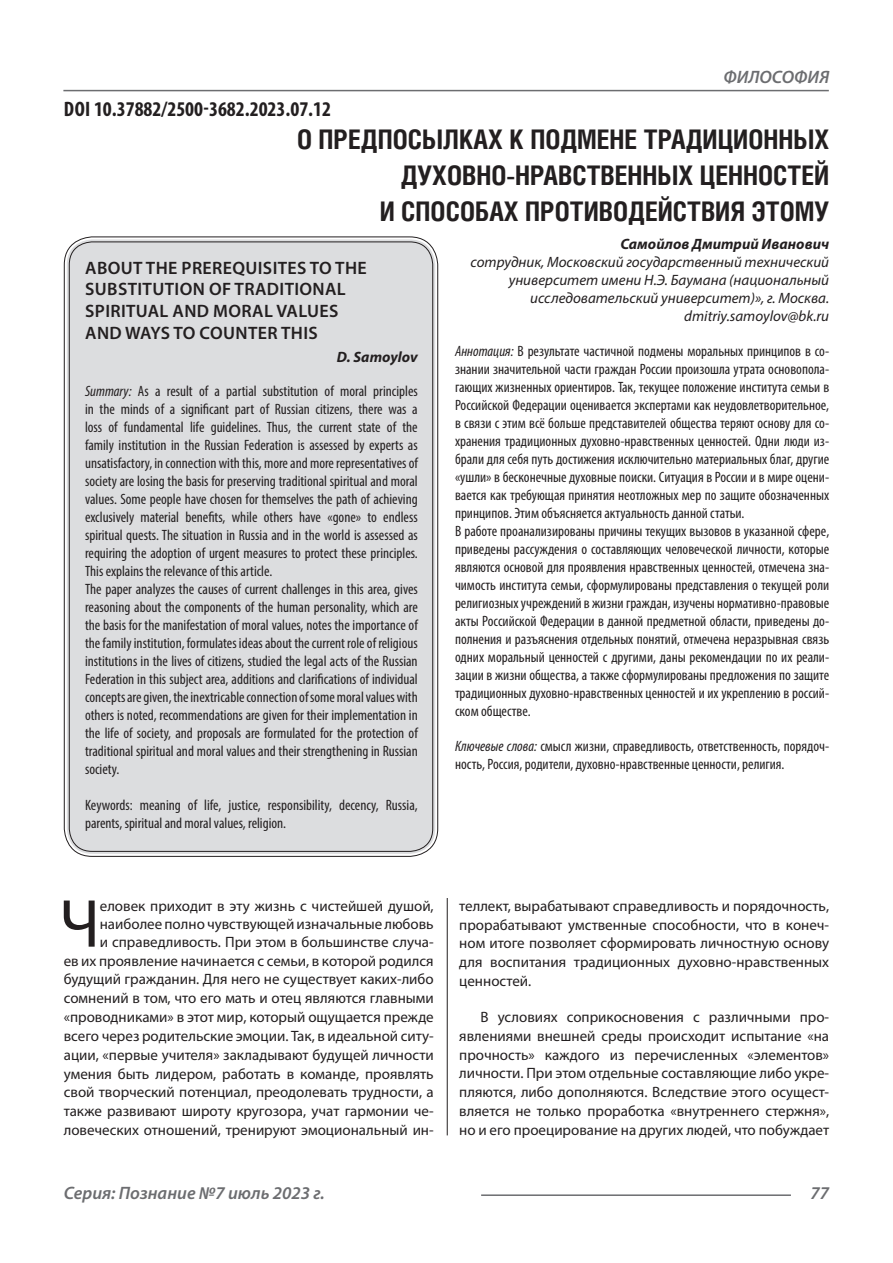
<style>
.page{position:relative;width:893px;height:1263px;background:#fff}
.page>*{position:absolute;margin:0;border:0;box-sizing:border-box;transform-origin:0 0}
.Статья_текст_первый{font:68.4px "Myriad Pro";color:#231f20}
.Статья_название{font:700 27px "Helios Cond C";color:#231f20}
.ДОИ{font:700 condensed 21px "Myriad Pro";color:#231f20}
.Статья_название_англ{font:600 18px/21.6px "Myriad Pro";letter-spacing:.02em;color:#231f20}
.t1{font:italic 600 18px "Myriad Pro";color:#6c6d70}
.Статья_аннотация_анг{font:condensed 15px/18px "Myriad Pro";color:#231f20;text-align:justify}
.Статья_аннотация_тек{font:condensed 15px/18px "Myriad Pro";color:#231f20;text-align:justify}
.Статья_текст_первый-2{font:15px/18.8px "Myriad Pro";color:#231f20;text-align:right}
.Статья_текст{font:15px/18.9px "Myriad Pro";color:#231f20;text-align:justify}
.Статья_автор_инфо{font:italic 15px/18px "Myriad Pro";color:#231f20;text-align:right}
.Статья_автор_фио_рус{font:italic 700 15px "Myriad Pro";color:#231f20}
.Статья_автор_англ{font:italic 700 15px "Myriad Pro";color:#231f20}
.s1{font-style:italic}
</style>
<div class="page">
<hr style="left:447px;top:128px;width:1px;height:1007px;background:#231f20">
<hr style="left:63px;top:90px;width:766px;height:1px;background:#6c6d70">
<hr style="left:481px;top:1194px;width:310px;height:2px;background:#6c6d70">
<div style="left:67px;top:239px;width:368px;height:615px;background:#dcdddf;border-radius:26px"></div>
<p class="ДОИ" style="left:64px;top:96px;width:269px">DOI 10.37882/2500-3682.2023.07.12</p>
<p class="t1" style="left:723px;top:66px;width:107px">ФИЛОСОФИЯ</p>
<p class="Статья_название" style="left:297px;top:124px;width:534px">О ПРЕДПОСЫЛКАХ К ПОДМЕНЕ ТРАДИЦИОННЫХ</p>
<p class="Статья_название" style="left:401px;top:160px;width:430px">ДУХОВНО-НРАВСТВЕННЫХ ЦЕННОСТЕЙ</p>
<p class="Статья_название" style="left:380px;top:196px;width:451px">И СПОСОБАХ ПРОТИВОДЕЙСТВИЯ ЭТОМУ</p>
<p class="Статья_автор_фио_рус" style="left:620px;top:235px;width:210px">Самойлов Дмитрий Иванович</p>
<p class="Статья_автор_инфо" style="left:471px;top:253px;width:360px">сотрудник, Московский государственный технический университет имени Н.Э. Баумана (национальный исследовательский университет)», г. Москва.</p>
<p class="Статья_автор_инфо" style="left:684px;top:307px;width:146px">dmitriy.samoylov@bk.ru</p>
<p class="Статья_аннотация_тек" style="left:455px;top:342px;width:376px"><span class="s1">Аннотация:</span> В результате частичной подмены моральных принципов в со&shy;знании значительной части граждан России произошла утрата основопола&shy;гающих жизненных ориентиров. Так, текущее положение института семьи в Российской Федерации оценивается экспертами как неудовлетворительное, в связи с этим всё больше представителей общества теряют основу для со&shy;хранения традиционных духовно-нравственных ценностей. Одни люди из&shy;брали для себя путь достижения исключительно материальных благ, другие «ушли» в бесконечные духовные поиски. Ситуация в России и в мире оцени&shy;вается как требующая принятия неотложных мер по защите обозначенных принципов. Этим объясняется актуальность данной статьи.</p>
<p class="Статья_аннотация_тек" style="left:455px;top:522px;width:376px">В работе проанализированы причины текущих вызовов в указанной сфере, приведены рассуждения о составляющих человеческой личности, которые являются основой для проявления нравственных ценностей, отмечена зна&shy;чимость института семьи, сформулированы представления о текущей роли религиозных учреждений в жизни граждан, изучены нормативно-правовые акты Российской Федерации в данной предметной области, приведены до&shy;полнения и разъяснения отдельных понятий, отмечена неразрывная связь одних моральный ценностей с другими, даны рекомендации по их реали&shy;зации в жизни общества, а также сформулированы предложения по защите традиционных духовно-нравственных ценностей и их укреплению в россий&shy;ском обществе.</p>
<p class="Статья_аннотация_тек" style="left:455px;top:737px;width:376px"><span class="s1">Ключевые слова:</span> смысл жизни, справедливость, ответственность, порядоч&shy;ность, Россия, родители, духовно-нравственные ценности, религия.</p>
<p class="Статья_название_англ" style="left:85px;top:256px;width:283px">ABOUT THE PREREQUISITES TO THE<br>SUBSTITUTION OF TRADITIONAL<br>SPIRITUAL AND MORAL VALUES</p>
<p class="Статья_название_англ" style="left:85px;top:321px;width:234px">AND WAYS TO COUNTER THIS</p>
<p class="Статья_автор_англ" style="left:337px;top:347px;width:82px">D. Samoylov</p>
<p class="Статья_аннотация_анг" style="left:85px;top:382px;width:334px"><span class="s1">Summary:</span> As a result of a partial substitution of moral principles in the minds of a significant part of Russian citizens, there was a loss of fundamental life guidelines. Thus, the current state of the family institution in the Russian Federation is assessed by experts as unsatisfactory, in connection with this, more and more representatives of society are losing the basis for preserving traditional spiritual and moral values. Some people have chosen for themselves the path of achieving exclusively material benefits, while others have «gone» to endless spiritual quests. The situation in Russia and in the world is assessed as requiring the adoption of urgent measures to protect these principles.<br>This explains the relevance of this article.</p>
<p class="Статья_аннотация_анг" style="left:85px;top:580px;width:334px">The paper analyzes the causes of current challenges in this area, gives reasoning about the components of the human personality, which are the basis for the manifestation of moral values, notes the importance of the family institution, formulates ideas about the current role of religious institutions in the lives of citizens, studied the legal acts of the Russian Federation in this subject area, additions and clarifications of individual concepts are given, the inextricable connection of some moral values with others is noted, recommendations are given for their implementation in the life of society, and proposals are formulated for the protection of traditional spiritual and moral values and their strengthening in Russian society.</p>
<p class="Статья_аннотация_анг" style="left:85px;top:796px;width:334px">Keywords: meaning of life, justice, responsibility, decency, Russia, parents, spiritual and moral values, religion.</p>
<p class="Статья_текст_первый-2" style="left:64px;top:896px;width:371px">еловек приходит в эту жизнь с чистейшей душой, наиболее полно чувствующей изначальные любовь<br>и справедливость. При этом в большинстве случа-<br>ев их проявление начинается с семьи, в которой родился будущий гражданин. Для него не существует каких-либо сомнений в том, что его мать и отец являются главными «проводниками» в этот мир, который ощущается прежде всего через родительские эмоции. Так, в идеальной ситу&shy;ации, «первые учителя» закладывают будущей личности умения быть лидером, работать в команде, проявлять свой творческий потенциал, преодолевать трудности, а также развивают широту кругозора, учат гармонии че&shy;ловеческих отношений, тренируют эмоциональный ин-</p>
<p class="Статья_текст_первый-2" style="left:459px;top:896px;width:371px;text-align:justify">теллект, вырабатывают справедливость и порядочность, прорабатывают умственные способности, что в конеч&shy;ном итоге позволяет сформировать личностную основу для воспитания традиционных духовно-нравственных ценностей.</p>
<p class="Статья_текст_первый" style="left:59px;top:881px;width:42px">Ч</p>
<p class="Статья_текст" style="left:459px;top:1007px;width:371px;text-indent:21px">В условиях соприкосновения с различными про&shy;явлениями внешней среды происходит испытание «на прочность» каждого из перечисленных «элементов» личности. При этом отдельные составляющие либо укре&shy;пляются, либо дополняются. Вследствие этого осущест&shy;вляется не только проработка «внутреннего стержня», но и его проецирование на других людей, что побуждает</p>
<p class="t1" style="left:64px;top:1182px;width:263px">Серия: Познание №7 июль 2023 г.</p>
<p class="t1" style="left:810px;top:1182px;width:20px">77</p>
</div>
